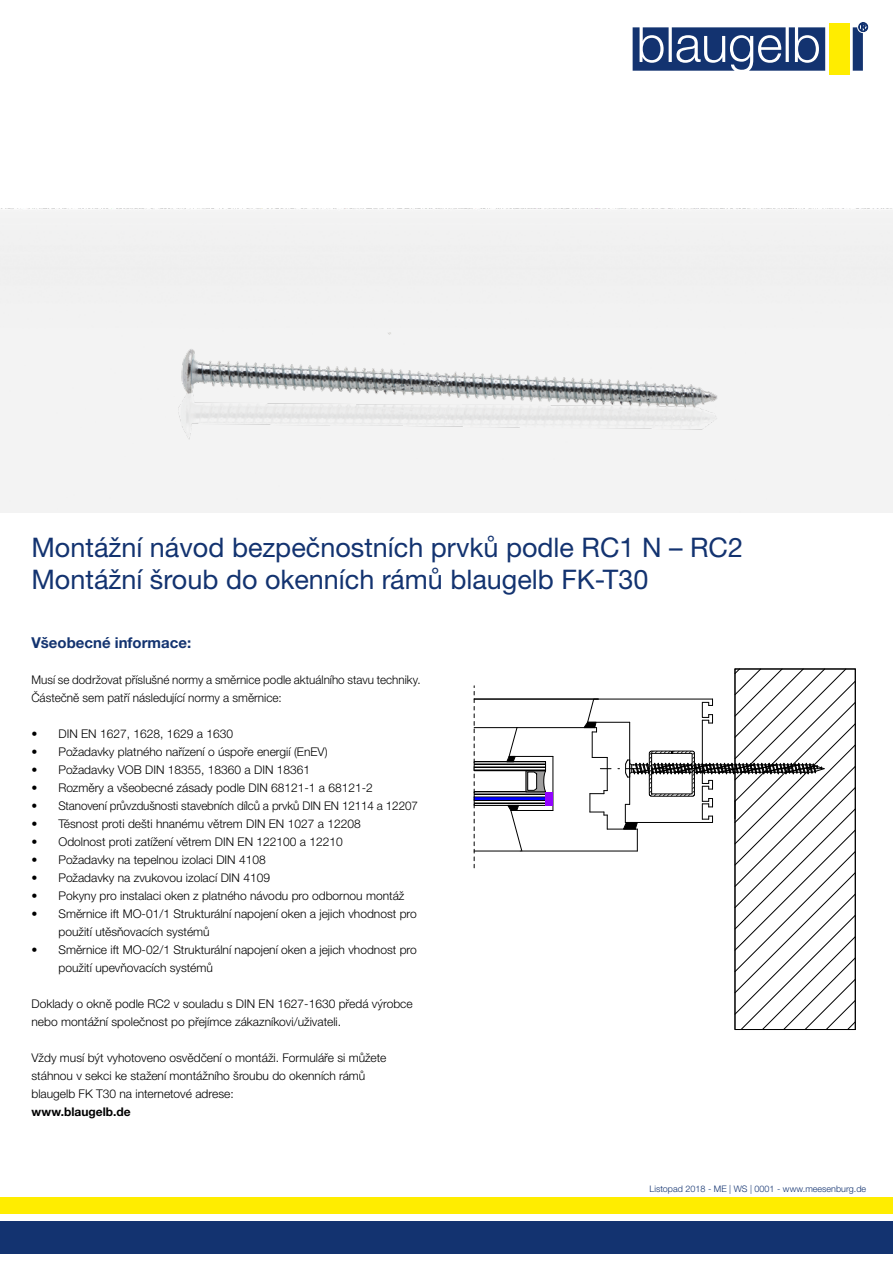
<style>
.page{position:relative;width:893px;height:1263px;background:#fff}
.page>*{position:absolute;margin:0;border:0;box-sizing:border-box;transform-origin:0 0}
.t1{font:27px/32.4px "Helvetica Neue World 55 Roman";color:#133370}
.t2{font:700 15px "Helvetica Neue World 75";color:#133370}
.t3{font:12px/18px "Helvetica Neue World 45 Lt";color:#000}
.t4{font:700 12px "Helvetica Neue World 75";color:#000}
.t5{font:9px "Helvetica Neue World 45 Lt";color:#133370}
</style>
<div class="page">
<div style="left:0;top:1222px;width:893px;height:32px;background:#133370"></div>
<div style="left:0;top:1197px;width:893px;height:17px;background:#ffed00"></div>
<svg style="left:633px;top:22px;width:235px;height:49px"></svg>
<div style="left:829px;top:23px;width:20px;height:51px;background:#ffed00"></div>
<svg style="left:476px;top:793px;width:68px;height:2px"></svg>
<div style="left:474px;top:791px;width:72px;height:7px;border:1px solid #000"></div>
<svg style="left:476px;top:802px;width:68px;height:2px"></svg>
<div style="left:474px;top:799px;width:72px;height:7px;border:1px solid #000"></div>
<div style="left:474px;top:797px;width:72px;height:3px;border:1px solid #00f"></div>
<svg style="left:474px;top:686px;width:1px;height:182px"></svg>
<svg style="left:525px;top:770px;width:22px;height:23px"></svg>
<svg style="left:476px;top:763px;width:68px;height:5px"></svg>
<div style="left:474px;top:761px;width:72px;height:10px;border:1px solid #000"></div>
<hr style="left:474px;top:727px;width:43px;height:1px;background:#000">
<hr style="left:474px;top:851px;width:46px;height:1px;background:#000">
<hr style="left:517px;top:727px;width:79px;height:1px;background:#000">
<hr style="left:553px;top:756px;width:1px;height:54px;background:#000">
<hr style="left:509px;top:756px;width:44px;height:1px;background:#000">
<hr style="left:520px;top:851px;width:117px;height:1px;background:#000">
<hr style="left:511px;top:810px;width:42px;height:1px;background:#000">
<svg style="left:506px;top:727px;width:12px;height:35px"></svg>
<svg style="left:507px;top:805px;width:15px;height:47px"></svg>
<hr style="left:474px;top:699px;width:124px;height:1px;background:#000">
<div style="left:546px;top:792px;width:7px;height:13px;background:#9203ff"></div>
<svg style="left:583px;top:668px;width:273px;height:362px"></svg>
<div style="left:21px;top:208px;width:848px;height:270px;background:#f2f2f2"></div>
<h1 class="t1" style="left:31px;top:531px;width:713px">Montážní návod bezpečnostních prvků podle RC1 N – RC2<br>Montážní šroub do okenních rámů blaugelb FK-T30</h1>
<p class="t2" style="left:31px;top:634px;width:161px">Všeobecné informace:</p>
<p class="t3" style="left:31px;top:671px;width:391px">Musí se dodržovat příslušné normy a směrnice podle aktuálního stavu techniky.<br>Částečně sem patří následující normy a směrnice:</p>
<p class="t3" style="left:31px;top:725px;width:203px">• DIN EN 1627, 1628, 1629 a 1630</p>
<p class="t3" style="left:31px;top:743px;width:298px">• Požadavky platného nařízení o úspoře energií (EnEV)</p>
<p class="t3" style="left:31px;top:761px;width:280px">• Požadavky VOB DIN 18355, 18360 a DIN 18361</p>
<p class="t3" style="left:31px;top:779px;width:343px">• Rozměry a všeobecné zásady podle DIN 68121-1 a 68121-2</p>
<p class="t3" style="left:31px;top:797px;width:388px">• Stanovení průvzdušnosti stavebních dílců a prvků DIN EN 12114 a 12207</p>
<p class="t3" style="left:31px;top:815px;width:331px">• Těsnost proti dešti hnanému větrem DIN EN 1027 a 12208</p>
<p class="t3" style="left:31px;top:833px;width:313px">• Odolnost proti zatížení větrem DIN EN 122100 a 12210</p>
<p class="t3" style="left:31px;top:851px;width:236px">• Požadavky na tepelnou izolaci DIN 4108</p>
<p class="t3" style="left:31px;top:869px;width:240px">• Požadavky na zvukovou izolací DIN 4109</p>
<p class="t3" style="left:31px;top:887px;width:374px">• Pokyny pro instalaci oken z platného návodu pro odbornou montáž</p>
<p class="t3" style="left:58px;top:905px;width:360px;text-indent:-27px">• Směrnice ift MO-01/1 Strukturální napojení oken a jejich vhodnost pro použití utěsňovacích systémů</p>
<p class="t3" style="left:58px;top:941px;width:360px;text-indent:-27px">• Směrnice ift MO-02/1 Strukturální napojení oken a jejich vhodnost pro použití upevňovacích systémů</p>
<p class="t3" style="left:31px;top:995px;width:383px">Doklady o okně podle RC2 v souladu s DIN EN 1627-1630 předá výrobce nebo montážní společnost po přejímce zákazníkovi/uživateli.</p>
<p class="t3" style="left:31px;top:1049px;width:356px">Vždy musí být vyhotoveno osvědčení o montáži. Formuláře si můžete stáhnou v sekci ke stažení montážního šroubu do okenních rámů blaugelb FK T30 na internetové adrese:</p>
<p class="t4" style="left:31px;top:1105px;width:101px">www.blaugelb.de</p>
<p class="t5" style="left:650px;top:1183px;width:218px">Listopad 2018 - ME | WS | 0001 - www.meesenburg.de</p>
</div>
